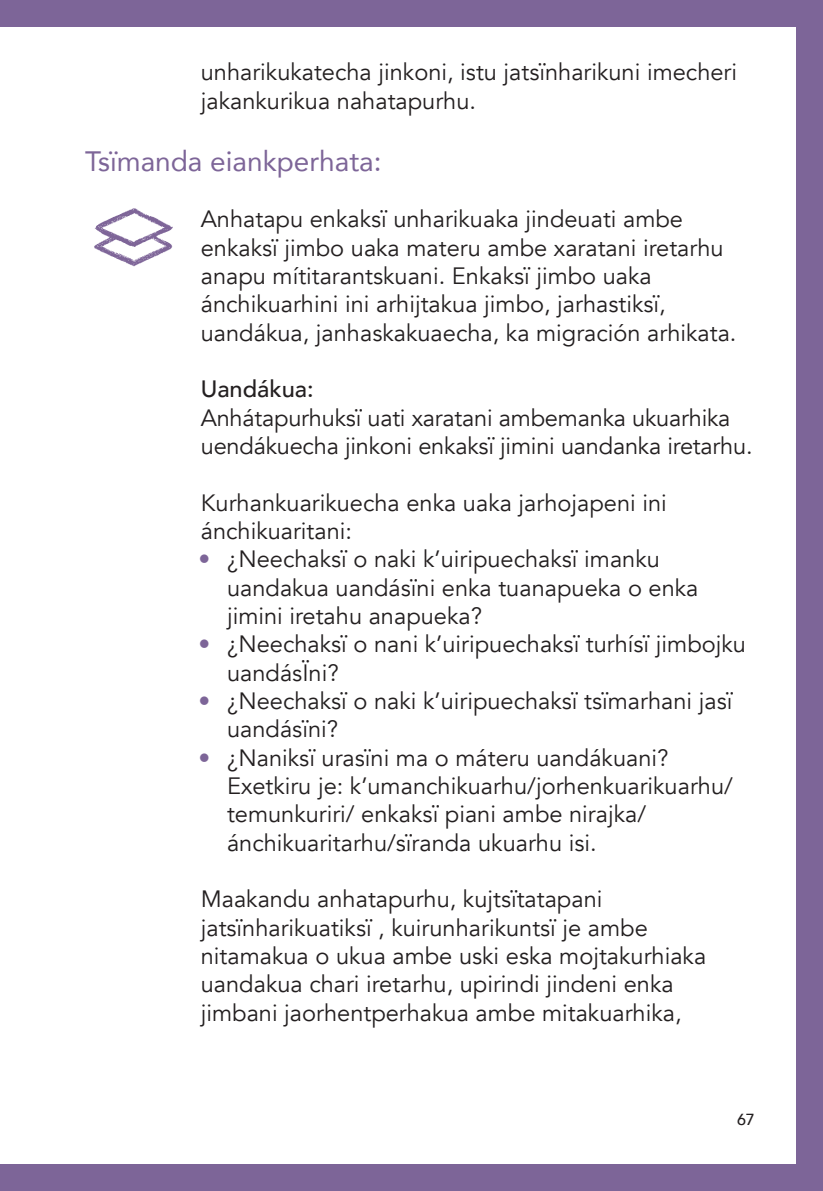
<style>
.page{position:relative;width:823px;height:1191px;background:#fff}
.page>*{position:absolute;margin:0;border:0;box-sizing:border-box;transform-origin:0 0}
.t1{font:28px "Avenir";color:#7d6598}
.t2{font:23.6px/28.4px "Avenir";color:#231f20}
.t3{font:500 23.6px "Avenir";color:#231f20}
.t4{font:500 16px "Avenir";color:#231f20}
.s1{color:#7d6598}
</style>
<div class="page">
<div style="left:0;top:0;width:822px;height:26px;background:#7d6598"></div>
<div style="left:0;top:1164px;width:822px;height:27px;background:#7d6598"></div>
<div style="left:796px;top:0;width:26px;height:1191px;background:#7d6598"></div>
<img style="left:94px;top:208px;width:79px;height:59px">
<p class="t2" style="left:201px;top:58px;width:537px">unharikukatecha jinkoni, istu jatsïnharikuni imecheri jakankurikua nahatapurhu.</p>
<p class="t1" style="left:85px;top:138px;width:298px">Tsïmanda eiankperhata:</p>
<p class="t2" style="left:201px;top:205px;width:537px">Anhatapu enkaksï unharikuaka jindeuati ambe enkaksï jimbo uaka materu ambe xaratani iretarhu anapu mítitarantskuani. Enkaksï jimbo uaka ánchikuarhini ini arhijtakua jimbo, jarhastiksï, uandákua, janhaskakuaecha, ka migración arhikata.</p>
<p class="t3" style="left:201px;top:368px;width:114px">Uandákua:</p>
<p class="t2" style="left:201px;top:404px;width:553px">Anhátapurhuksï uati xaratani ambemanka ukuarhika uendákuecha jinkoni enkaksï jimini uandanka iretarhu.</p>
<p class="t2" style="left:201px;top:488px;width:467px">Kurhankuarikuecha enka uaka jarhojapeni ini ánchikuaritani:</p>
<p class="t2" style="left:227px;top:545px;width:472px;text-indent:-28px"><span class="s1">•</span> ¿Neechaksï o naki k’uiripuechaksï imanku uandakua uandásïni enka tuanapueka o enka jimini iretahu anapueka?</p>
<p class="t2" style="left:227px;top:630px;width:520px;text-indent:-28px"><span class="s1">•</span> ¿Neechaksï o nani k’uiripuechaksï turhísï jimbojku uandásÏni?</p>
<p class="t2" style="left:227px;top:687px;width:506px;text-indent:-28px"><span class="s1">•</span> ¿Neechaksï o naki k’uiripuechaksï tsïmarhani jasï uandásïni?</p>
<p class="t2" style="left:227px;top:743px;width:507px;text-indent:-28px"><span class="s1">•</span> ¿Naniksï urasïni ma o máteru uandákuani?<br>Exetkiru je: k’umanchikuarhu/jorhenkuarikuarhu/ temunkuriri/ enkaksï piani ambe nirajka/ ánchikuaritarhu/sïranda ukuarhu isi.</p>
<p class="t2" style="left:201px;top:885px;width:506px">Maakandu anhatapurhu, kujtsïtatapani jatsïnharikuatiksï , kuirunharikuntsï je ambe nitamakua o ukua ambe uski eska mojtakurhiaka uandakua chari iretarhu, upirindi jindeni enka jimbani jaorhentperhakua ambe mitakuarhika,</p>
<p class="t4" style="left:736px;top:1105px;width:19px">67</p>
</div>
